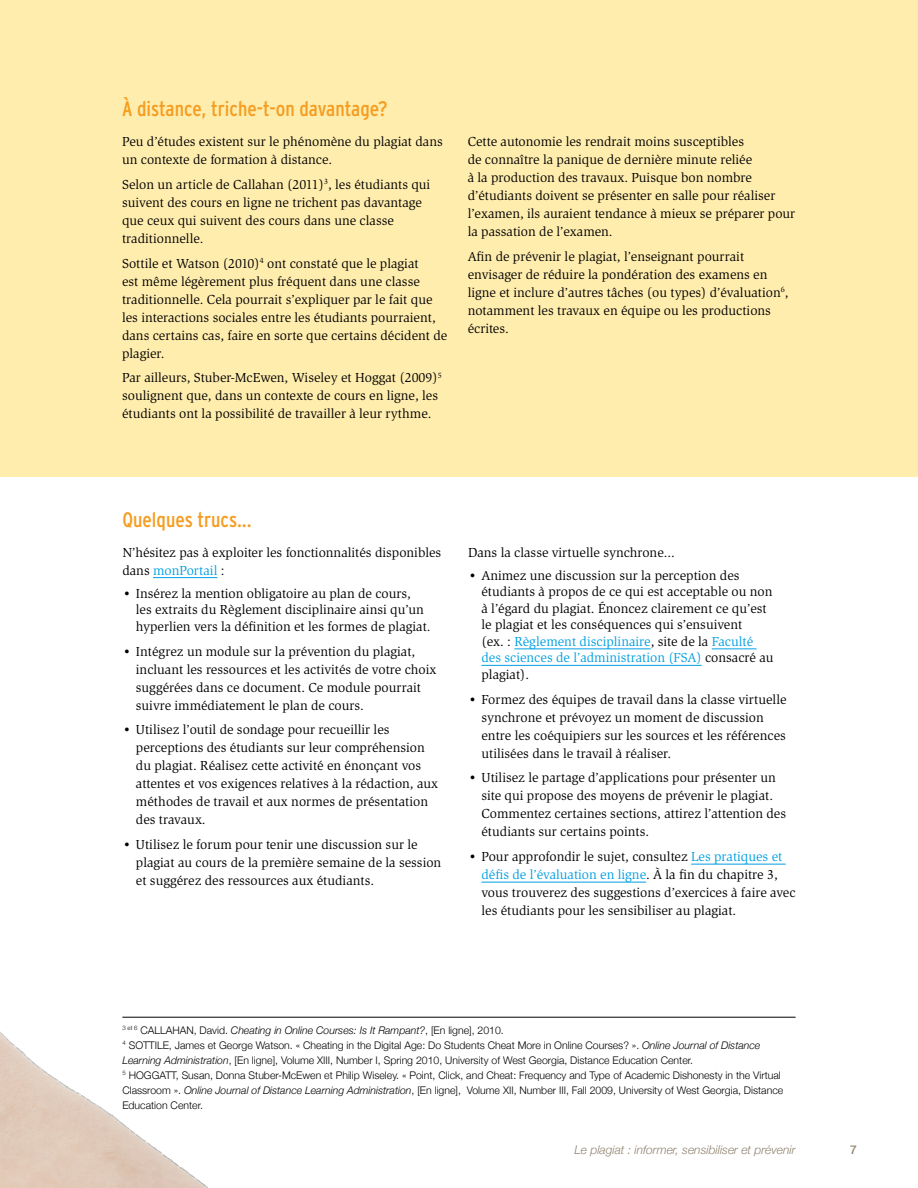
<style>
.page{position:relative;width:918px;height:1188px;background:#fff}
.page>*{position:absolute;margin:0;border:0;box-sizing:border-box;transform-origin:0 0}
.t1{font:condensed 21px "Interstate";color:#f59d21}
.t2{font:13.5px/18px "Slimbach ITC";color:#000}
.t3{font:italic 300 12px "Helvetica Neue";color:#908270}
.t4{font:500 12px "Helvetica Neue";color:#908270}
.t5{font:300 10.5px/15px "Helvetica Neue";color:#000}
.s1{color:#009fe3}
.s2{font-style:italic}
</style>
<div class="page">
<div style="left:0;top:0;width:918px;height:476px;background:#ffedae"></div>
<hr style="left:514px;top:648px;width:137px;height:1px;background:#009fe3">
<hr style="left:712px;top:648px;width:45px;height:1px;background:#009fe3">
<hr style="left:482px;top:665px;width:220px;height:1px;background:#009fe3">
<hr style="left:691px;top:864px;width:95px;height:1px;background:#009fe3">
<hr style="left:482px;top:882px;width:164px;height:1px;background:#009fe3">
<hr style="left:122px;top:1017px;width:674px;height:1px;background:#000">
<img style="left:0;top:577px;width:234px;height:611px">
<h1 class="t1" style="left:122px;top:97px;width:267px">À distance, triche-t-on davantage?</h1>
<p class="t2" style="left:122px;top:133px;width:322px">Peu d’études existent sur le phénomène du plagiat dans un contexte de formation à distance.</p>
<p class="t2" style="left:122px;top:176px;width:310px">Selon un article de Callahan (2011)<sup>3</sup>, les étudiants qui suivent des cours en ligne ne trichent pas davantage que ceux qui suivent des cours dans une classe traditionnelle.</p>
<p class="t2" style="left:122px;top:254px;width:327px">Sottile et Watson (2010)<sup>4</sup> ont constaté que le plagiat<br>est même légèrement plus fréquent dans une classe traditionnelle. Cela pourrait s’expliquer par le fait que les interactions sociales entre les étudiants pourraient, dans certains cas, faire en sorte que certains décident de plagier.</p>
<p class="t2" style="left:122px;top:369px;width:321px">Par ailleurs, Stuber-McEwen, Wiseley et Hoggat (2009)<sup>5 </sup>soulignent que, dans un contexte de cours en ligne, les étudiants ont la possibilité de travailler à leur rythme.</p>
<p class="t2" style="left:468px;top:133px;width:329px">Cette autonomie les rendrait moins susceptibles<br>de connaître la panique de dernière minute reliée<br>à la production des travaux. Puisque bon nombre d’étudiants doivent se présenter en salle pour réaliser l’examen, ils auraient tendance à mieux se préparer pour la passation de l’examen.</p>
<p class="t2" style="left:468px;top:248px;width:322px">Afin de prévenir le plagiat, l’enseignant pourrait envisager de réduire la pondération des examens en ligne et inclure d’autres tâches (ou types) d’évaluation<sup>6</sup>, notamment les travaux en équipe ou les productions écrites.</p>
<h1 class="t1" style="left:122px;top:508px;width:131px">Quelques trucs...</h1>
<p class="t2" style="left:122px;top:543px;width:320px">N’hésitez pas à exploiter les fonctionnalités disponibles dans <span class="s1">monPortail</span> :</p>
<p class="t2" style="left:136px;top:585px;width:296px;line-height:16.5px;text-indent:-14px">• Insérez la mention obligatoire au plan de cours,<br>les extraits du Règlement disciplinaire ainsi qu’un hyperlien vers la définition et les formes de plagiat.</p>
<p class="t2" style="left:136px;top:642px;width:302px;text-indent:-14px">• Intégrez un module sur la prévention du plagiat, incluant les ressources et les activités de votre choix suggérées dans ce document. Ce module pourrait suivre immédiatement le plan de cours.</p>
<p class="t2" style="left:136px;top:721px;width:304px;text-indent:-14px">• Utilisez l’outil de sondage pour recueillir les perceptions des étudiants sur leur compréhension du plagiat. Réalisez cette activité en énonçant vos attentes et vos exigences relatives à la rédaction, aux méthodes de travail et aux normes de présentation des travaux.</p>
<p class="t2" style="left:136px;top:836px;width:307px;text-indent:-14px">• Utilisez le forum pour tenir une discussion sur le plagiat au cours de la première semaine de la session et suggérez des ressources aux étudiants.</p>
<p class="t2" style="left:468px;top:543px;width:209px">Dans la classe virtuelle synchrone...</p>
<p class="t2" style="left:482px;top:567px;width:294px;line-height:16.5px;text-indent:-14px">• Animez une discussion sur la perception des étudiants à propos de ce qui est acceptable ou non à l’égard du plagiat. Énoncez clairement ce qu’est le plagiat et les conséquences qui s’ensuivent<br>(ex. : <span class="s1">Règlement disciplinaire</span>, site de la <span class="s1">Faculté des sciences de l’administration (FSA)</span> consacré au plagiat).</p>
<p class="t2" style="left:482px;top:690px;width:307px;text-indent:-14px">• Formez des équipes de travail dans la classe virtuelle synchrone et prévoyez un moment de discussion entre les coéquipiers sur les sources et les références utilisées dans le travail à réaliser.</p>
<p class="t2" style="left:482px;top:769px;width:306px;text-indent:-14px">• Utilisez le partage d’applications pour présenter un site qui propose des moyens de prévenir le plagiat.<br>Commentez certaines sections, attirez l’attention des étudiants sur certains points.</p>
<p class="t2" style="left:482px;top:848px;width:316px;text-indent:-14px">• Pour approfondir le sujet, consultez <span class="s1">Les pratiques et défis de l’évaluation en ligne</span>. À la fin du chapitre 3, vous trouverez des suggestions d’exercices à faire avec les étudiants pour les sensibiliser au plagiat.</p>
<p class="t5" style="left:122px;top:1022px;width:662px"><sup>3</sup> <sup>et</sup> <sup>6</sup> CALLAHAN, David. <span class="s2">Cheating in Online Courses: Is It Rampant?</span>, [En ligne], 2010.<br><sup>4</sup> SOTTILE, James et George Watson. « Cheating in the Digital Age: Do Students Cheat More in Online Courses? ». <span class="s2">Online Journal of Distance Learning Administration</span>, [En ligne], Volume XIII, Number I, Spring 2010, University of West Georgia, Distance Education Center.<br><sup>5</sup> HOGGATT, Susan, Donna Stuber-McEwen et Philip Wiseley. « Point, Click, and Cheat: Frequency and Type of Academic Dishonesty in the Virtual Classroom ». <span class="s2">Online Journal of Distance Learning Administration</span>, [En ligne], Volume XII, Number III, Fall 2009, University of West Georgia, Distance Education Center.</p>
<p class="t3" style="left:574px;top:1143px;width:223px">Le plagiat : informer, sensibiliser et prévenir</p>
<p class="t4" style="left:850px;top:1143px;width:8px">7</p>
</div>
